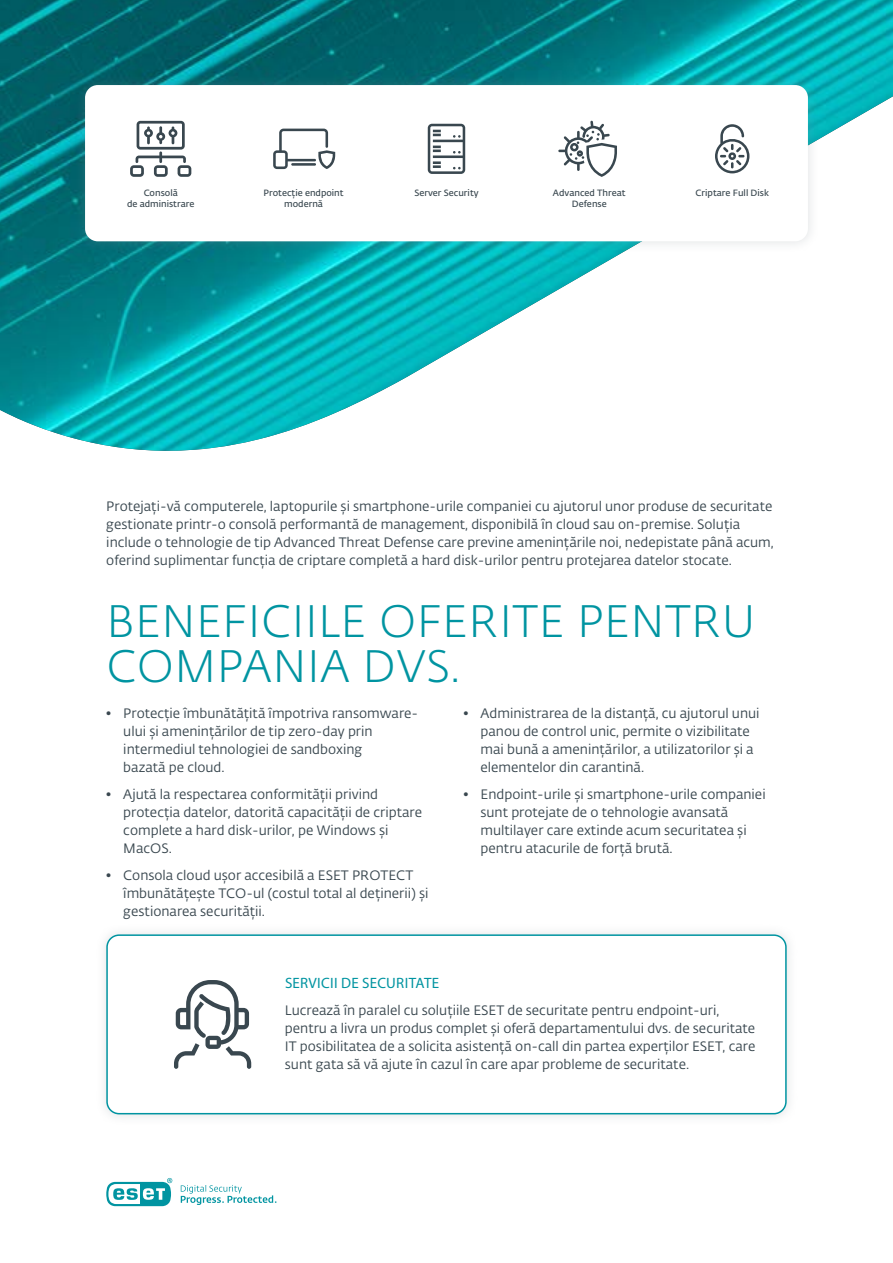
<style>
.page{position:relative;width:893px;height:1263px;background:#fff}
.page>*{position:absolute;margin:0;border:0;box-sizing:border-box;transform-origin:0 0}
.t1{font:45px/45px "Fedra Sans Alt Pro Light LF";letter-spacing:.01em;color:#0094a1}
.t2{font:15px "Myriad Pro";letter-spacing:.02em;color:#0094a1}
.t3{font:13.5px/18px "Fedra Sans Alt Pro Book LF";color:#39474f}
.t4{font:9px/10.8px "Fedra Sans Alt Pro Demi LF";color:#39474f;text-align:center}
.s1{font-family:"Fedra Sans Alt Pro Med LF"}
</style>
<div class="page">
<svg style="left:106px;top:1178px;width:66px;height:28px"></svg>
<svg style="left:181px;top:1185px;width:95px;height:20px"></svg>
<img style="left:0;top:0;width:893px;height:451px">
<div style="left:73px;top:73px;width:746px;height:180px;background:#879197;opacity:.25"></div>
<div style="left:85px;top:85px;width:723px;height:156px;background:#fff;border-radius:13px"></div>
<svg style="left:130px;top:121px;width:61px;height:56px"></svg>
<svg style="left:428px;top:124px;width:37px;height:50px"></svg>
<svg style="left:715px;top:124px;width:34px;height:49px"></svg>
<svg style="left:273px;top:129px;width:62px;height:40px"></svg>
<svg style="left:558px;top:121px;width:59px;height:56px"></svg>
<div style="left:96px;top:924px;width:702px;height:201px;background:#f9f9fa"></div>
<div style="left:107px;top:935px;width:679px;height:179px;background:#fff;border-radius:12px"></div>
<div style="left:106px;top:934px;width:681px;height:180px;border:2px solid #0094a1;border-radius:12px"></div>
<svg style="left:174px;top:980px;width:77px;height:89px"></svg>
<p class="t4" style="left:127px;top:187px;width:69px">Consolă<br>de administrare</p>
<p class="t4" style="left:264px;top:187px;width:82px">Protecție endpoint</p>
<p class="t4" style="left:414px;top:187px;width:66px">Server Security</p>
<p class="t4" style="left:695px;top:187px;width:75px">Criptare Full Disk</p>
<p class="t4" style="left:284px;top:198px;width:40px">modernă</p>
<p class="t4" style="left:553px;top:187px;width:74px">Advanced Threat<br>Defense</p>
<p class="t3" style="left:106px;top:497px;width:669px">Protejați-vă computerele, laptopurile și smartphone-urile companiei cu ajutorul unor produse de securitate gestionate printr-o consolă performantă de management, disponibilă în cloud sau on-premise. Soluția include o tehnologie de tip Advanced Threat Defense care previne amenințările noi, nedepistate până acum, oferind suplimentar funcția de criptare completă a hard disk-urilor pentru protejarea datelor stocate.</p>
<h1 class="t1" style="left:107px;top:598px;width:650px">BENEFICIILE OFERITE PENTRU<br>COMPANIA DVS.</h1>
<p class="t3" style="left:123px;top:704px;width:296px;text-indent:-17px"><span class="s1">•</span> Protecție îmbunătățită împotriva ransomware&shy;ului și amenințărilor de tip zero-day prin intermediul tehnologiei de sandboxing<br>bazată pe cloud.</p>
<p class="t3" style="left:123px;top:785px;width:300px;text-indent:-17px"><span class="s1">•</span> Ajută la respectarea conformității privind protecția datelor, datorită capacității de criptare complete a hard disk-urilor, pe Windows și MacOS.</p>
<p class="t3" style="left:123px;top:866px;width:307px;text-indent:-17px"><span class="s1">•</span> Consola cloud ușor accesibilă a ESET PROTECT îmbunătățește TCO-ul (costul total al deținerii) și gestionarea securității.</p>
<p class="t3" style="left:480px;top:704px;width:281px;text-indent:-17px"><span class="s1">•</span> Administrarea de la distanță, cu ajutorul unui panou de control unic, permite o vizibilitate mai bună a amenințărilor, a utilizatorilor și a elementelor din carantină.</p>
<p class="t3" style="left:480px;top:785px;width:287px;text-indent:-17px"><span class="s1">•</span> Endpoint-urile și smartphone-urile companiei sunt protejate de o tehnologie avansată multilayer care extinde acum securitatea și pentru atacurile de forță brută.</p>
<p class="t2" style="left:285px;top:974px;width:156px">SERVICII DE SECURITATE</p>
<p class="t3" style="left:285px;top:1001px;width:472px">Lucrează în paralel cu soluțiile ESET de securitate pentru endpoint-uri, pentru a livra un produs complet și oferă departamentului dvs. de securitate IT posibilitatea de a solicita asistență on-call din partea experților ESET, care sunt gata să vă ajute în cazul în care apar probleme de securitate.</p>
</div>
